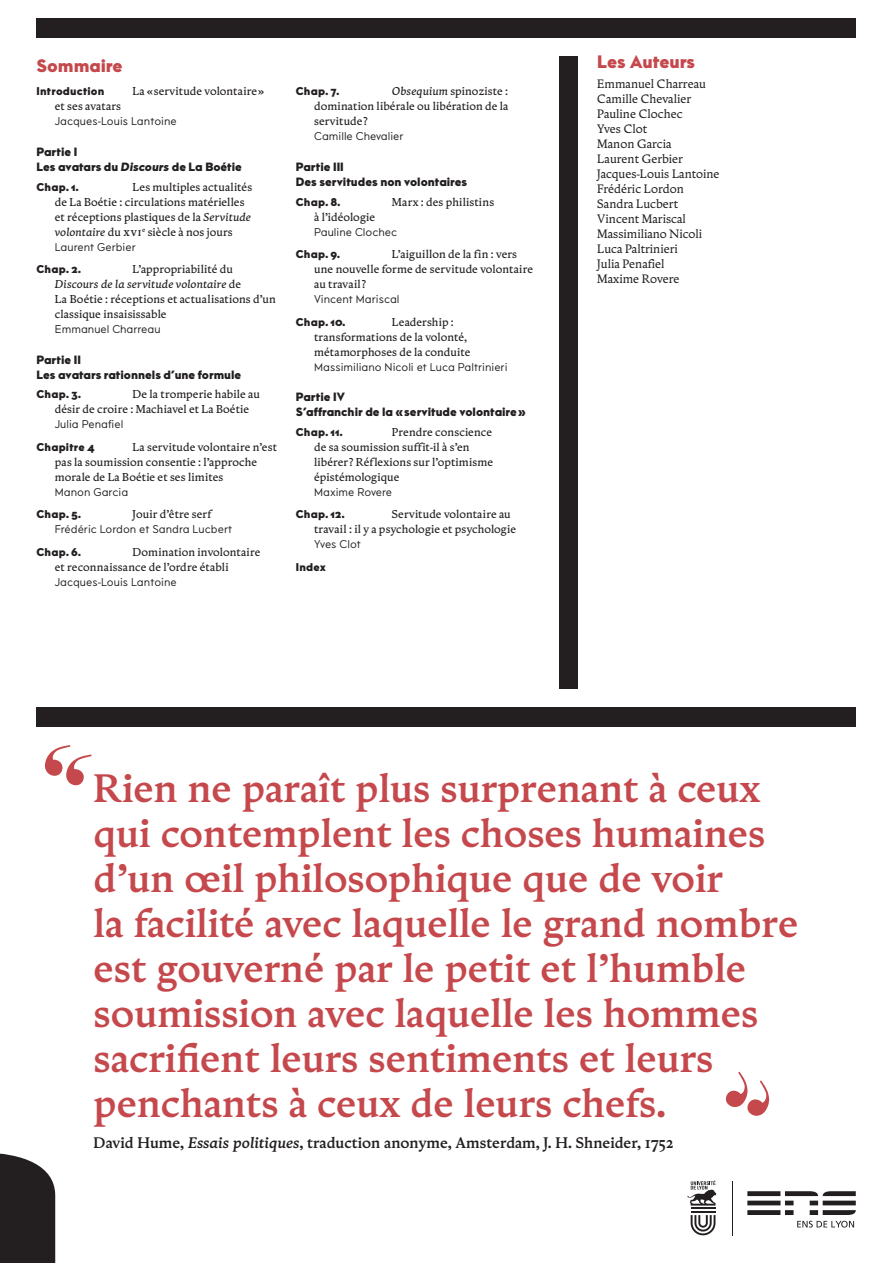
<style>
.page{position:relative;width:893px;height:1263px;background:#fff}
.page>*{position:absolute;margin:0;border:0;box-sizing:border-box;transform-origin:0 0}
._006_Citation_30_pt_couleur{font:39px/45px "Zenith ENS625 os 20";color:#c5484c}
._004_Sommaire_Titre{font:18px "Maax ENS Black";color:#c5484c}
._006_Citation_Auteur_signature{font:15px "Zenith ENS625 os 20";color:#231f20}
._004_Auteur_Bio{font:12px "Zenith ENS400 os 20";color:#231f20}
._004_Sommaire_Titre_Partie{font:12px/15px "Maax ENS Black";color:#231f20}
._004_Sommaire_chap{font:11.25px/15px "Zenith ENS475 os 20";letter-spacing:.01em;color:#231f20}
._004_Sommaire_auteur_chapitre{font:11.25px "Maax ENS";color:#231f20}
._004_Sommaire_chap-2{font:11.25px "Maax ENS Black";letter-spacing:.015em;color:#231f20}
.s1{font-style:italic}
</style>
<div class="page">
<div style="left:37px;top:707px;width:819px;height:19px;background:#231f20"></div>
<div style="left:37px;top:19px;width:819px;height:19px;background:#231f20"></div>
<svg style="left:691px;top:1215px;width:24px;height:20px"></svg>
<hr style="left:691px;top:1211px;width:24px;height:2px;background:#231f20">
<hr style="left:691px;top:1207px;width:24px;height:2px;background:#231f20">
<svg style="left:687px;top:1180px;width:29px;height:25px"></svg>
<hr style="left:732px;top:1181px;width:1px;height:54px;background:#231f20">
<svg style="left:747px;top:1191px;width:109px;height:24px"></svg>
<svg style="left:797px;top:1221px;width:57px;height:6px"></svg>
<svg style="left:0;top:1153px;width:55px;height:110px"></svg>
<div style="left:560px;top:56px;width:18px;height:632px;background:#231f20"></div>
<svg style="left:44px;top:745px;width:48px;height:40px"></svg>
<svg style="left:726px;top:1071px;width:43px;height:45px"></svg>
<p class="_004_Sommaire_Titre" style="left:37px;top:52px;width:88px">Sommaire</p>
<p class="_004_Sommaire_chap-2" style="left:37px;top:83px;width:69px">Introduction</p>
<p class="_004_Sommaire_chap" style="left:133px;top:84px;width:133px">La « servitude volontaire »</p>
<p class="_004_Sommaire_chap" style="left:55px;top:99px;width:68px">et ses avatars</p>
<p class="_004_Sommaire_auteur_chapitre" style="left:55px;top:114px;width:123px">Jacques-Louis Lantoine</p>
<p class="_004_Sommaire_Titre_Partie" style="left:37px;top:145px;width:207px">Partie I<br>Les avatars du <span class="s1">Discours</span> de La Boétie</p>
<p class="_004_Sommaire_chap-2" style="left:37px;top:179px;width:44px">Chap. 1.</p>
<p class="_004_Sommaire_chap" style="left:55px;top:179px;width:199px;text-indent:78px">Les multiples actualités de La Boétie : circulations matérielles et réceptions plastiques de la <span class="s1">Servitude volontaire</span> du xvi<sup>e</sup> siècle à nos jours</p>
<p class="_004_Sommaire_auteur_chapitre" style="left:55px;top:239px;width:82px">Laurent Gerbier</p>
<p class="_004_Sommaire_chap-2" style="left:37px;top:261px;width:46px">Chap. 2.</p>
<p class="_004_Sommaire_chap" style="left:55px;top:262px;width:223px;text-indent:78px">L’appropriabilité du <span class="s1">Discours de la servitude volontaire</span> de<br>La Boétie : réceptions et actualisations d’un classique insaisissable</p>
<p class="_004_Sommaire_auteur_chapitre" style="left:55px;top:321px;width:107px">Emmanuel Charreau</p>
<p class="_004_Sommaire_Titre_Partie" style="left:37px;top:352px;width:206px">Partie II<br>Les avatars rationnels d’une formule</p>
<p class="_004_Sommaire_chap-2" style="left:37px;top:386px;width:46px">Chap. 3.</p>
<p class="_004_Sommaire_chap" style="left:55px;top:387px;width:207px;text-indent:78px">De la tromperie habile au désir de croire : Machiavel et La Boétie</p>
<p class="_004_Sommaire_auteur_chapitre" style="left:55px;top:417px;width:70px">Julia Penafiel</p>
<p class="_004_Sommaire_chap-2" style="left:37px;top:439px;width:60px">Chapitre 4</p>
<p class="_004_Sommaire_chap" style="left:55px;top:439px;width:224px;text-indent:78px">La servitude volontaire n’est pas la soumission consentie : l’approche morale de La Boétie et ses limites</p>
<p class="_004_Sommaire_auteur_chapitre" style="left:55px;top:484px;width:75px">Manon Garcia</p>
<p class="_004_Sommaire_chap-2" style="left:37px;top:506px;width:46px">Chap. 5.</p>
<p class="_004_Sommaire_chap" style="left:133px;top:507px;width:80px">Jouir d’être serf</p>
<p class="_004_Sommaire_auteur_chapitre" style="left:55px;top:522px;width:179px">Frédéric Lordon et Sandra Lucbert</p>
<p class="_004_Sommaire_chap-2" style="left:37px;top:544px;width:46px">Chap. 6.</p>
<p class="_004_Sommaire_chap" style="left:55px;top:544px;width:207px;text-indent:78px">Domination involontaire et reconnaissance de l’ordre établi</p>
<p class="_004_Sommaire_auteur_chapitre" style="left:55px;top:574px;width:123px">Jacques-Louis Lantoine</p>
<p class="_004_Sommaire_chap" style="left:314px;top:84px;width:196px;text-align:justify;text-indent:78px"><span class="s1">Obsequium</span> spinoziste : domination libérale ou libération de la servitude ?</p>
<p class="_004_Sommaire_auteur_chapitre" style="left:314px;top:129px;width:91px">Camille Chevalier</p>
<p class="_004_Sommaire_Titre_Partie" style="left:296px;top:160px;width:173px">Partie III<br>Des servitudes non volontaires</p>
<p class="_004_Sommaire_chap-2" style="left:296px;top:194px;width:46px">Chap. 8.</p>
<p class="_004_Sommaire_chap" style="left:392px;top:194px;width:104px">Marx : des philistins</p>
<p class="_004_Sommaire_chap" style="left:314px;top:209px;width:63px">à l’idéologie</p>
<p class="_004_Sommaire_auteur_chapitre" style="left:314px;top:224px;width:85px">Pauline Clochec</p>
<p class="_004_Sommaire_chap-2" style="left:296px;top:246px;width:46px">Chap. 9.</p>
<p class="_004_Sommaire_chap-2" style="left:296px;top:83px;width:45px">Chap. 7.</p>
<p class="_004_Sommaire_chap" style="left:314px;top:247px;width:220px;text-indent:78px">L’aiguillon de la fin : vers une nouvelle forme de servitude volontaire au travail ?</p>
<p class="_004_Sommaire_auteur_chapitre" style="left:314px;top:291px;width:87px">Vincent Mariscal</p>
<p class="_004_Sommaire_chap-2" style="left:296px;top:314px;width:51px">Chap. 10.</p>
<p class="_004_Sommaire_chap" style="left:314px;top:314px;width:158px;text-indent:78px">Leadership : transformations de la volonté, métamorphoses de la conduite</p>
<p class="_004_Sommaire_auteur_chapitre" style="left:314px;top:359px;width:195px">Massimiliano Nicoli et Luca Paltrinieri</p>
<p class="_004_Sommaire_Titre_Partie" style="left:296px;top:390px;width:231px">Partie IV<br>S’affranchir de la « servitude volontaire »</p>
<p class="_004_Sommaire_chap-2" style="left:296px;top:424px;width:48px">Chap. 11.</p>
<p class="_004_Sommaire_chap" style="left:314px;top:424px;width:180px;text-indent:78px">Prendre conscience de sa soumission suffit-il à s’en libérer ? Réflexions sur l’optimisme épistémologique</p>
<p class="_004_Sommaire_auteur_chapitre" style="left:314px;top:484px;width:80px">Maxime Rovere</p>
<p class="_004_Sommaire_chap-2" style="left:296px;top:506px;width:50px">Chap. 12.</p>
<p class="_004_Sommaire_chap" style="left:314px;top:507px;width:203px;text-indent:78px">Servitude volontaire au travail : il y a psychologie et psychologie</p>
<p class="_004_Sommaire_auteur_chapitre" style="left:314px;top:537px;width:48px">Yves Clot</p>
<p class="_004_Sommaire_chap-2" style="left:296px;top:559px;width:32px">Index</p>
<p class="_004_Sommaire_Titre" style="left:597px;top:49px;width:99px">Les Auteurs</p>
<p class="_004_Auteur_Bio" style="left:597px;top:75px;width:110px">Emmanuel Charreau</p>
<p class="_004_Auteur_Bio" style="left:597px;top:90px;width:95px">Camille Chevalier</p>
<p class="_004_Auteur_Bio" style="left:597px;top:105px;width:87px">Pauline Clochec</p>
<p class="_004_Auteur_Bio" style="left:597px;top:120px;width:51px">Yves Clot</p>
<p class="_004_Auteur_Bio" style="left:597px;top:135px;width:76px">Manon Garcia</p>
<p class="_004_Auteur_Bio" style="left:597px;top:150px;width:87px">Laurent Gerbier</p>
<p class="_004_Auteur_Bio" style="left:597px;top:165px;width:124px">Jacques-Louis Lantoine</p>
<p class="_004_Auteur_Bio" style="left:597px;top:180px;width:88px">Frédéric Lordon</p>
<p class="_004_Auteur_Bio" style="left:597px;top:195px;width:82px">Sandra Lucbert</p>
<p class="_004_Auteur_Bio" style="left:597px;top:210px;width:90px">Vincent Mariscal</p>
<p class="_004_Auteur_Bio" style="left:597px;top:225px;width:106px">Massimiliano Nicoli</p>
<p class="_004_Auteur_Bio" style="left:597px;top:240px;width:82px">Luca Paltrinieri</p>
<p class="_004_Auteur_Bio" style="left:597px;top:255px;width:69px">Julia Penafiel</p>
<p class="_004_Auteur_Bio" style="left:597px;top:270px;width:84px">Maxime Rovere</p>
<p class="_006_Citation_30_pt_couleur" style="left:94px;top:765px;width:706px">Rien ne paraît plus surprenant à ceux qui contemplent les choses humaines d’un œil philosophique que de voir<br>la facilité avec laquelle le grand nombre est gouverné par le petit et l’humble soumission avec laquelle les hommes sacrifient leurs sentiments et leurs penchants à ceux de leurs chefs.</p>
<p class="_006_Citation_Auteur_signature" style="left:94px;top:1132px;width:582px">David Hume, <span class="s1">Essais politiques</span>, traduction anonyme, Amsterdam, J. H. Shneider, 1752</p>
</div>
